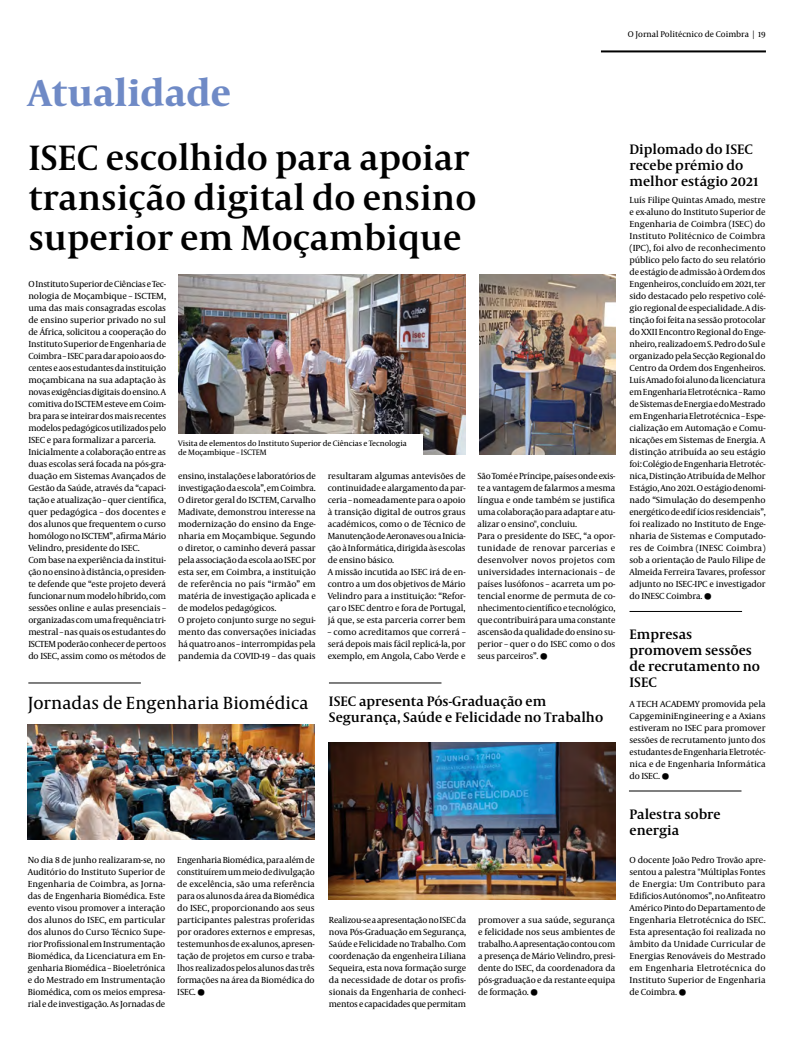
<style>
.page{position:relative;width:794px;height:1049px;background:#fff}
.page>*{position:absolute;margin:0;border:0;box-sizing:border-box;transform-origin:0 0}
.t1{font:700 38px "Capitolium News 2";color:#6f8ac6}
.t2{font:600 36px/40px "Capitolium News 2";color:#000}
.t3{font:18px "Capitolium News 2";color:#000}
.t4{font:600 14px/16px "Capitolium News 2";color:#000}
.t5{font:9px/12px "Capitolium News 2";letter-spacing:-.015em;color:#000;text-align:justify}
.t6{font:8.5px "Capitolium News 2";color:#000}
.t7{font:8px/9.6px "Capitolium News 2";letter-spacing:-.01em;color:#000}
</style>
<div class="page">
<hr style="left:601px;top:50px;width:165px;height:2px;background:#000">
<hr style="left:28px;top:682px;width:113px;height:1px;background:#000">
<img style="left:28px;top:725px;width:287px;height:114px">
<img style="left:329px;top:743px;width:286px;height:156px">
<hr style="left:629px;top:611px;width:113px;height:1px;background:#000">
<hr style="left:629px;top:790px;width:112px;height:1px;background:#000">
<hr style="left:329px;top:682px;width:112px;height:1px;background:#000">
<img style="left:179px;top:275px;width:286px;height:180px">
<img style="left:479px;top:275px;width:136px;height:180px">
<div style="left:178px;top:434px;width:244px;height:28px;background:#fff"></div>
<p class="t6" style="left:628px;top:29px;width:139px">O Jornal Politécnico de Coimbra | 19</p>
<h1 class="t1" style="left:28px;top:66px;width:204px">Atualidade</h1>
<h2 class="t2" style="left:28px;top:136px;width:449px">ISEC escolhido para apoiar transição digital do ensino superior em Moçambique</h2>
<p class="t5" style="left:28px;top:277px;width:139px;text-align:left">O Instituto Superior de Ciências e Tec&shy;nologia de Moçambique – ISCTEM, uma das mais consagradas escolas de ensino superior privado no sul de África, solicitou a cooperação do Instituto Superior de Engenharia de Coimbra – ISEC para dar apoio aos do&shy;centes e aos estudantes da instituição moçambicana na sua adaptação às novas exigências digitais do ensino. A comitiva do ISCTEM esteve em Coim&shy;bra para se inteirar dos mais recentes modelos pedagógicos utilizados pelo ISEC e para formalizar a parceria.<br>Inicialmente a colaboração entre as duas escolas será focada na pós-gra&shy;duação em Sistemas Avançados de Gestão da Saúde, através da “capaci&shy;tação e atualização – quer científica, quer pedagógica – dos docentes e dos alunos que frequentem o curso homólogo no ISCTEM”, afirma Mário Velindro, presidente do ISEC.<br>Com base na experiência da institui&shy;ção no ensino à distância, o presiden&shy;te defende que “este projeto deverá funcionar num modelo híbrido, com sessões online e aulas presenciais – organizadas com uma frequência tri&shy;mestral – nas quais os estudantes do ISCTEM poderão conhecer de perto os do ISEC, assim como os métodos de</p>
<p class="t7" style="left:178px;top:438px;width:230px">Visita de elementos do Instituto Superior de Ciências e Tecnologia de Moçambique – ISCTEM</p>
<p class="t5" style="left:178px;top:469px;width:139px;text-align:left">ensino, instalações e laboratórios de investigação da escola”, em Coimbra.<br>O diretor geral do ISCTEM, Carvalho Madivate, demonstrou interesse na modernização do ensino da Enge&shy;nharia em Moçambique. Segundo o diretor, o caminho deverá passar pela associação da escola ao ISEC por esta ser, em Coimbra, a instituição de referência no país “irmão” em matéria de investigação aplicada e de modelos pedagógicos.<br>O projeto conjunto surge no segui&shy;mento das conversações iniciadas há quatro anos – interrompidas pela pandemia da COVID-19 – das quais</p>
<p class="t5" style="left:328px;top:469px;width:139px;text-align:left">resultaram algumas antevisões de continuidade e alargamento da par&shy;ceria – nomeadamente para o apoio à transição digital de outros graus académicos, como o de Técnico de Manutenção de Aeronaves ou a Inicia&shy;ção à Informática, dirigida às escolas de ensino básico.<br>A missão incutida ao ISEC irá de en&shy;contro a um dos objetivos de Mário Velindro para a instituição: “Refor&shy;çar o ISEC dentro e fora de Portugal, já que, se esta parceria correr bem</p>
<p class="t5" style="left:477px;top:469px;width:139px;text-align:left">São Tomé e Príncipe, países onde exis&shy;te a vantagem de falarmos a mesma língua e onde também se justifica uma colaboração para adaptar e atu&shy;alizar o ensino", concluiu.<br>Para o presidente do ISEC, “a opor&shy;tunidade de renovar parcerias e desenvolver novos projetos com universidades internacionais – de países lusófonos – acarreta um po&shy;tencial enorme de permuta de co&shy;nhecimento científico e tecnológico, que contribuirá para uma constante ascensão da qualidade do ensino su&shy;perior – quer o do ISEC como o dos seus parceiros”.</p>
<p class="t5" style="left:328px;top:625px;width:139px">– como acreditamos que correrá – será depois mais fácil replicá-la, por exemplo, em Angola, Cabo Verde e</p>
<h3 class="t3" style="left:28px;top:690px;width:282px">Jornadas de Engenharia Biomédica</h3>
<h3 class="t4" style="left:329px;top:692px;width:276px">ISEC apresenta Pós-Graduação em<br>Segurança, Saúde e Felicidade no Trabalho</h3>
<p class="t5" style="left:28px;top:853px;width:139px">No dia 8 de junho realizaram-se, no Auditório do Instituto Superior de Engenharia de Coimbra, as Jorna&shy;das de Engenharia Biomédica. Este evento visou promover a interação dos alunos do ISEC, em particular dos alunos do Curso Técnico Supe&shy;rior Profissional em Instrumentação Biomédica, da Licenciatura em En&shy;genharia Biomédica – Bioeletrónica e do Mestrado em Instrumentação Biomédica, com os meios empresa&shy;rial e de investigação. As Jornadas de</p>
<p class="t5" style="left:177px;top:853px;width:139px">Engenharia Biomédica, para além de constituírem um meio de divulgação de excelência, são uma referência para os alunos da área da Biomédica do ISEC, proporcionando aos seus participantes palestras proferidas por oradores externos e empresas, testemunhos de ex-alunos, apresen&shy;tação de projetos em curso e traba&shy;lhos realizados pelos alunos das três formações na área da Biomédica do ISEC.</p>
<p class="t5" style="left:329px;top:913px;width:139px">Realizou-se a apresentação no ISEC da nova Pós-Graduação em Segurança, Saúde e Felicidade no Trabalho. Com coordenação da engenheira Liliana Sequeira, esta nova formação surge da necessidade de dotar os profis&shy;sionais da Engenharia de conheci&shy;mentos e capacidades que permitam</p>
<p class="t5" style="left:478px;top:913px;width:139px">promover a sua saúde, segurança e felicidade nos seus ambientes de trabalho. A apresentação contou com a presença de Mário Velindro, presi&shy;dente do ISEC, da coordenadora da pós-graduação e da restante equipa de formação.</p>
<h3 class="t4" style="left:629px;top:140px;width:130px">Diplomado do ISEC recebe prémio do melhor estágio 2021</h3>
<p class="t5" style="left:629px;top:193px;width:138px">Luís Filipe Quintas Amado, mestre e ex-aluno do Instituto Superior de Engenharia de Coimbra (ISEC) do Instituto Politécnico de Coimbra (IPC), foi alvo de reconhecimento público pelo facto do seu relatório de estágio de admissão à Ordem dos Engenheiros, concluído em 2021, ter sido destacado pelo respetivo colé&shy;gio regional de especialidade. A dis&shy;tinção foi feita na sessão protocolar do XXII Encontro Regional do Enge&shy;nheiro, realizado em S. Pedro do Sul e organizado pela Secção Regional do Centro da Ordem dos Engenheiros.<br>Luís Amado foi aluno da licenciatura em Engenharia Eletrotécnica – Ramo de Sistemas de Energia e do Mestrado em Engenharia Eletrotécnica – Espe&shy;cialização em Automação e Comu&shy;nicações em Sistemas de Energia. A distinção atribuída ao seu estágio foi: Colégio de Engenharia Eletrotéc&shy;nica, Distinção Atribuída de Melhor Estágio, Ano 2021. O estágio denomi&shy;nado “Simulação do desempenho energético de edif ícios residenciais”, foi realizado no Instituto de Enge&shy;nharia de Sistemas e Computado&shy;res de Coimbra (INESC Coimbra) sob a orientação de Paulo Filipe de Almeida Ferreira Tavares, professor adjunto no ISEC-IPC e investigador do INESC Coimbra.</p>
<h3 class="t4" style="left:629px;top:625px;width:132px">Empresas promovem sessões de recrutamento no<br>ISEC</h3>
<p class="t5" style="left:629px;top:697px;width:138px">A TECH ACADEMY promovida pela CapgeminiEngineering e a Axians estiveram no ISEC para promover sessões de recrutamento junto dos estudantes de Engenharia Eletrotéc&shy;nica e de Engenharia Informática do ISEC.</p>
<h3 class="t4" style="left:629px;top:805px;width:93px">Palestra sobre energia</h3>
<p class="t5" style="left:629px;top:853px;width:138px">O docente João Pedro Trovão apre&shy;sentou a palestra "Múltiplas Fontes de Energia: Um Contributo para Edifícios Autónomos”, no Anfiteatro Américo Pinto do Departamento de Engenharia Eletrotécnica do ISEC.<br>Esta apresentação foi realizada no âmbito da Unidade Curricular de Energias Renováveis do Mestrado em Engenharia Eletrotécnica do Instituto Superior de Engenharia de Coimbra.</p>
</div>
